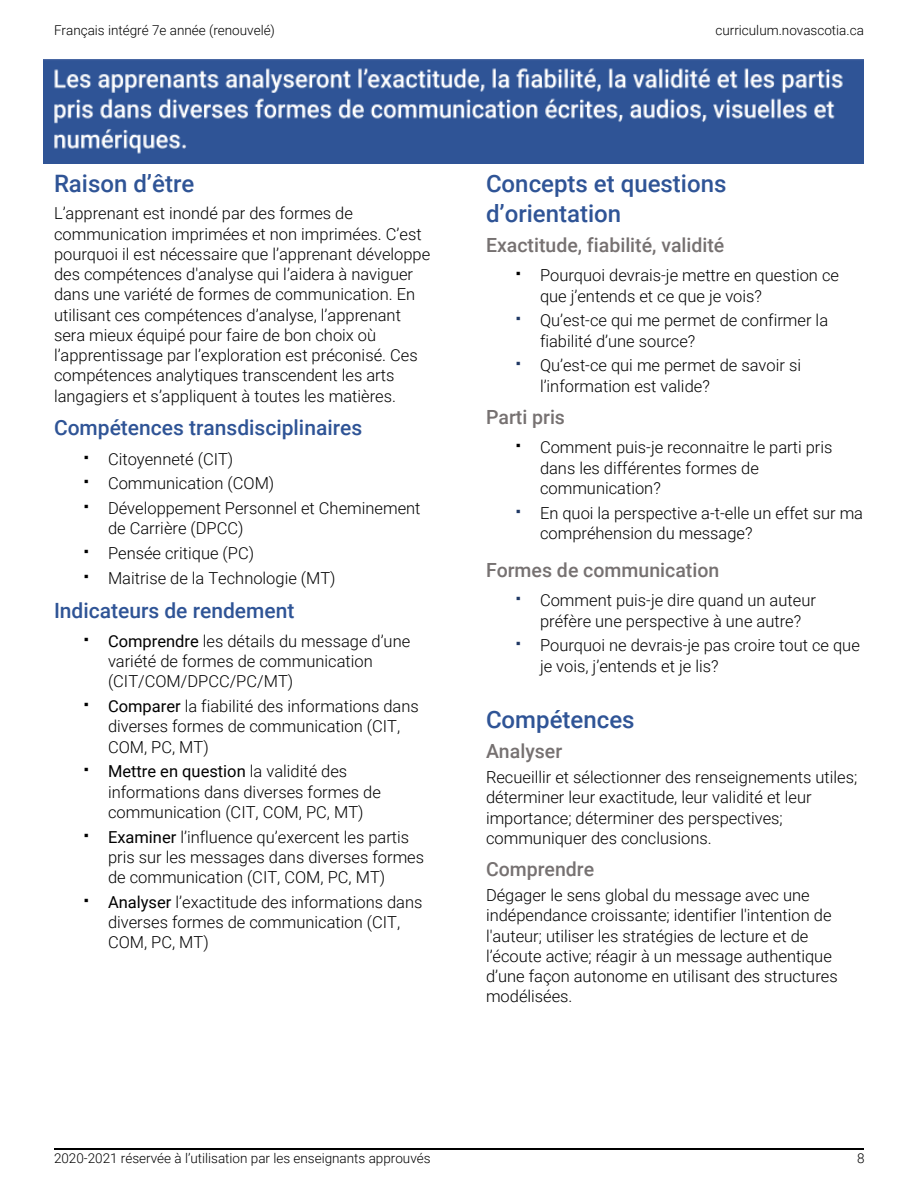
<style>
.page{position:relative;width:918px;height:1188px;background:#fff}
.page>*{position:absolute;margin:0;border:0;box-sizing:border-box;transform-origin:0 0}
.t1{font:500 24px/29.2px "Roboto";color:#2f5496}
.t2{font:500 21px "Roboto";color:#2f5496}
.t3{font:500 19.5px "Roboto";color:#767171}
.t4{font:300 16.5px/20.2px "Roboto";color:#000}
.t5{font:300 13.5px "Roboto";color:#000}
.s1{font-family:"MS Gothic";font-weight:400;font-size:21px}
.s2{font-weight:400}
.s3{font-family:"MS Gothic";font-weight:400;font-size:21px;color:#1f3864}
</style>
<div class="page">
<hr style="left:54px;top:1149px;width:810px;height:1px;background:#000">
<img style="left:44px;top:60px;width:820px;height:103px">
<p class="t5" style="left:54px;top:22px;width:223px">Français intégré 7e année (renouvelé)</p>
<p class="t5" style="left:716px;top:22px;width:150px">curriculum.novascotia.ca</p>
<h1 class="t1" style="left:54px;top:170px;width:142px">Raison d’être</h1>
<p class="t4" style="left:54px;top:204px;width:378px">L’apprenant est inondé par des formes de communication imprimées et non imprimées. C’est pourquoi il est nécessaire que l’apprenant développe des compétences d'analyse qui l’aidera à naviguer dans une variété de formes de communication. En utilisant ces compétences d’analyse, l’apprenant sera mieux équipé pour faire de bon choix où l’apprentissage par l’exploration est préconisé. Ces compétences analytiques transcendent les arts langagiers et s’appliquent à toutes les matières.</p>
<p class="t2" style="left:54px;top:416px;width:310px">Compétences transdisciplinaires</p>
<p class="t4" style="left:81px;top:449px;width:154px"><span class="s1">▪</span> Citoyenneté (CIT)</p>
<p class="t4" style="left:81px;top:474px;width:195px"><span class="s1">▪</span> Communication (COM)</p>
<p class="t4" style="left:108px;top:498px;width:314px;text-indent:-27px"><span class="s1">▪</span> Développement Personnel et Cheminement de Carrière (DPCC)</p>
<p class="t4" style="left:81px;top:543px;width:175px"><span class="s1">▪</span> Pensée critique (PC)</p>
<p class="t4" style="left:81px;top:568px;width:256px"><span class="s1">▪</span> Maitrise de la Technologie (MT)</p>
<p class="t2" style="left:54px;top:598px;width:242px">Indicateurs de rendement</p>
<p class="t4" style="left:108px;top:631px;width:304px;text-indent:-27px"><span class="s1">▪</span> <span class="s2">Comprendre</span> les détails du message d’une variété de formes de communication (CIT/COM/DPCC/PC/MT)</p>
<p class="t4" style="left:108px;top:696px;width:312px;text-indent:-27px"><span class="s1">▪</span> <span class="s2">Comparer</span> la fiabilité des informations dans diverses formes de communication (CIT,<br>COM, PC, MT)</p>
<p class="t4" style="left:108px;top:762px;width:274px;text-indent:-27px"><span class="s1">▪</span> <span class="s2">Mettre en question</span> la validité des informations dans diverses formes de communication (CIT, COM, PC, MT)</p>
<p class="t4" style="left:108px;top:827px;width:318px;text-indent:-27px"><span class="s1">▪</span> <span class="s2">Examiner</span> l’influence qu’exercent les partis pris sur les messages dans diverses formes de communication (CIT, COM, PC, MT)</p>
<p class="t4" style="left:108px;top:892px;width:316px;text-indent:-27px"><span class="s1">▪</span> <span class="s2">Analyser</span> l’exactitude des informations dans diverses formes de communication (CIT,<br>COM, PC, MT)</p>
<h1 class="t1" style="left:486px;top:170px;width:242px">Concepts et questions d’orientation</h1>
<p class="t3" style="left:486px;top:234px;width:240px">Exactitude, fiabilité, validité</p>
<p class="t4" style="left:540px;top:265px;width:301px;text-indent:-27px"><span class="s1">▪</span> Pourquoi devrais-je mettre en question ce que j’entends et ce que je vois?</p>
<p class="t4" style="left:540px;top:310px;width:290px;text-indent:-27px"><span class="s3">▪</span> Qu’est-ce qui me permet de confirmer la fiabilité d’une source?</p>
<p class="t4" style="left:540px;top:355px;width:263px;text-indent:-27px"><span class="s3">▪</span> Qu’est-ce qui me permet de savoir si l’information est valide?</p>
<p class="t3" style="left:486px;top:406px;width:81px">Parti pris</p>
<p class="t4" style="left:540px;top:438px;width:294px;text-indent:-27px"><span class="s1">▪</span> Comment puis-je reconnaitre le parti pris dans les différentes formes de communication?</p>
<p class="t4" style="left:540px;top:503px;width:325px;text-indent:-27px"><span class="s3">▪</span> En quoi la perspective a-t-elle un effet sur ma compréhension du message?</p>
<p class="t3" style="left:486px;top:559px;width:235px">Formes de communication</p>
<p class="t4" style="left:540px;top:591px;width:277px;text-indent:-27px"><span class="s3">▪</span> Comment puis-je dire quand un auteur préfère une perspective à une autre?</p>
<p class="t4" style="left:540px;top:636px;width:321px;text-indent:-27px"><span class="s3">▪</span> Pourquoi ne devrais-je pas croire tout ce que je vois, j’entends et je lis?</p>
<h1 class="t1" style="left:486px;top:705px;width:150px">Compétences</h1>
<p class="t3" style="left:486px;top:740px;width:78px">Analyser</p>
<p class="t4" style="left:486px;top:767px;width:373px">Recueillir et sélectionner des renseignements utiles; déterminer leur exactitude, leur validité et leur importance; déterminer des perspectives; communiquer des conclusions.</p>
<p class="t3" style="left:486px;top:858px;width:110px">Comprendre</p>
<p class="t4" style="left:486px;top:885px;width:353px">Dégager le sens global du message avec une indépendance croissante; identifier l'intention de l'auteur; utiliser les stratégies de lecture et de l’écoute active; réagir à un message authentique d’une façon autonome en utilisant des structures modélisées.</p>
<p class="t5" style="left:54px;top:1151px;width:378px">2020-2021 réservée à l’utilisation par les enseignants approuvés</p>
<p class="t5" style="left:857px;top:1151px;width:9px">8</p>
</div>
